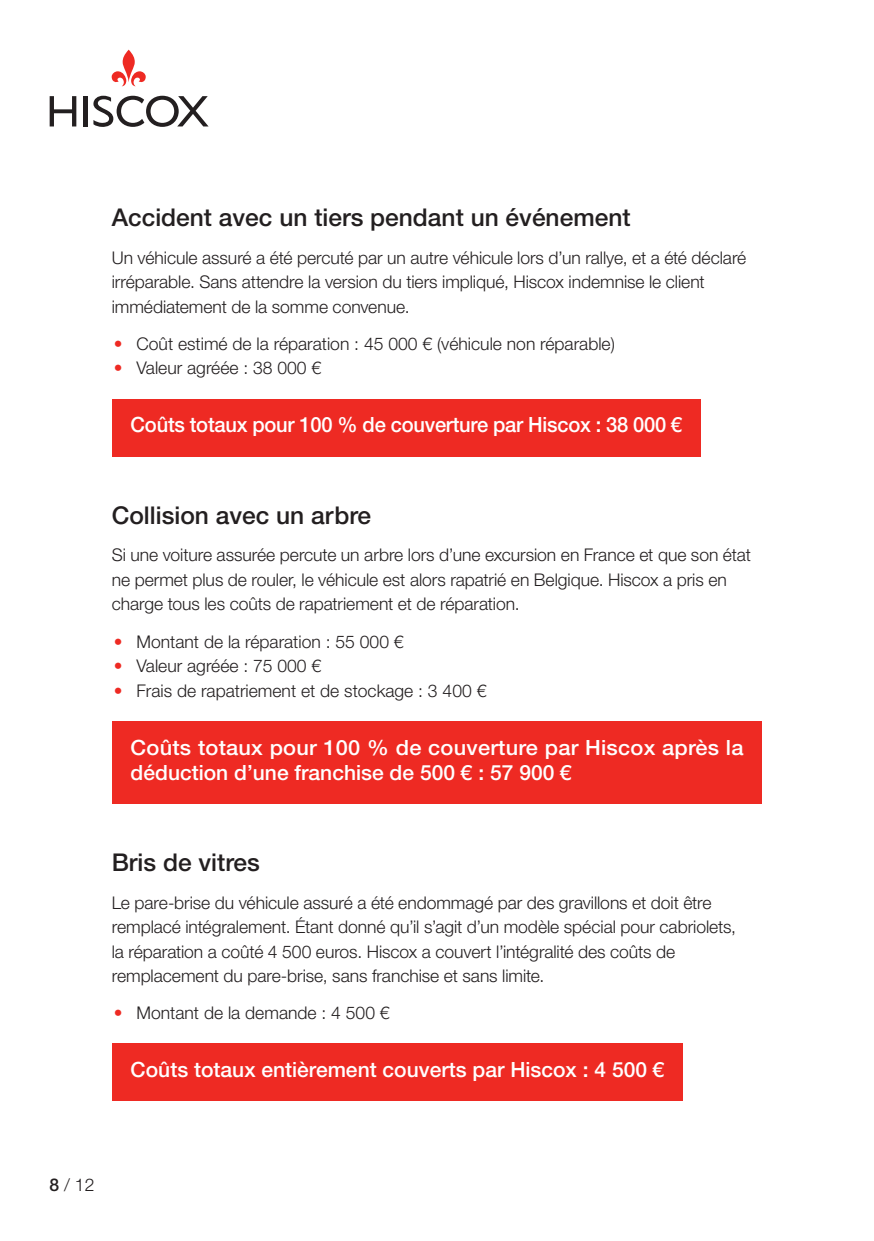
<style>
.page{position:relative;width:874px;height:1241px;background:#fff}
.page>*{position:absolute;margin:0;border:0;box-sizing:border-box;transform-origin:0 0}
.t1{font:500 24.5px "Helvetica Neue LT Std";color:#231f20}
.t2{font:500 21px/24.5px "Helvetica Neue LT Std";color:#fff;scale:1.04 1}
.t3{font:500 21px "Helvetica Neue LT Std";color:#fff;scale:.96 1}
.t4{font:500 21px "Helvetica Neue LT Std";color:#fff}
.t5{font:300 17.5px/24.5px "Helvetica Neue LT Std";letter-spacing:-.005em;color:#231f20}
.s1{color:#ee2a23}
.s2{font-weight:500}
</style>
<div class="page">
<svg style="left:112px;top:50px;width:34px;height:36px"></svg>
<hr style="left:83px;top:96px;width:4px;height:30px;background:#231f20">
<svg style="left:50px;top:96px;width:26px;height:30px"></svg>
<svg style="left:93px;top:96px;width:115px;height:31px"></svg>
<div style="left:112px;top:398px;width:588px;height:58px;background:#ee2a23"></div>
<div style="left:112px;top:721px;width:649px;height:82px;background:#ee2a23"></div>
<div style="left:112px;top:1043px;width:570px;height:58px;background:#ee2a23"></div>
<h1 class="t1" style="left:112px;top:203px;width:520px">Accident avec un tiers pendant un événement</h1>
<p class="t5" style="left:112px;top:244px;width:635px">Un véhicule assuré a été percuté par un autre véhicule lors d’un rallye, et a été déclaré irréparable. Sans attendre la version du tiers impliqué, Hiscox indemnise le client immédiatement de la somme convenue.</p>
<p class="t5" style="left:114px;top:331px;width:502px"><span class="s1">•</span> Coût estimé de la réparation : 45 000 € (véhicule non réparable)</p>
<p class="t5" style="left:114px;top:355px;width:209px"><span class="s1">•</span> Valeur agréée : 38 000 €</p>
<p class="t3" style="left:131px;top:412px;width:576px">Coûts totaux pour 100 % de couverture par Hiscox : 38 000 €</p>
<h1 class="t1" style="left:112px;top:500px;width:261px">Collision avec un arbre</h1>
<p class="t5" style="left:112px;top:542px;width:640px">Si une voiture assurée percute un arbre lors d’une excursion en France et que son état ne permet plus de rouler, le véhicule est alors rapatrié en Belgique. Hiscox a pris en charge tous les coûts de rapatriement et de réparation.</p>
<p class="t5" style="left:114px;top:628px;width:291px"><span class="s1">•</span> Montant de la réparation : 55 000 €</p>
<p class="t5" style="left:114px;top:653px;width:209px"><span class="s1">•</span> Valeur agréée : 75 000 €</p>
<p class="t5" style="left:114px;top:677px;width:374px"><span class="s1">•</span> Frais de rapatriement et de stockage : 3 400 €</p>
<p class="t2" style="left:131px;top:735px;width:590px">Coûts totaux pour 100 % de couverture par Hiscox après la déduction d’une franchise de 500 € : 57 900 €</p>
<h1 class="t1" style="left:112px;top:847px;width:150px">Bris de vitres</h1>
<p class="t5" style="left:112px;top:889px;width:625px">Le pare-brise du véhicule assuré a été endommagé par des gravillons et doit être remplacé intégralement. Étant donné qu’il s’agit d’un modèle spécial pour cabriolets, la réparation a coûté 4 500 euros. Hiscox a couvert l’intégralité des coûts de remplacement du pare-brise, sans franchise et sans limite.</p>
<p class="t5" style="left:114px;top:1000px;width:277px"><span class="s1">•</span> Montant de la demande : 4 500 €</p>
<p class="t4" style="left:131px;top:1056px;width:535px">Coûts totaux entièrement couverts par Hiscox : 4 500 €</p>
<p class="t5" style="left:50px;top:1171px;width:46px"><span class="s2">8</span> / 12</p>
</div>
